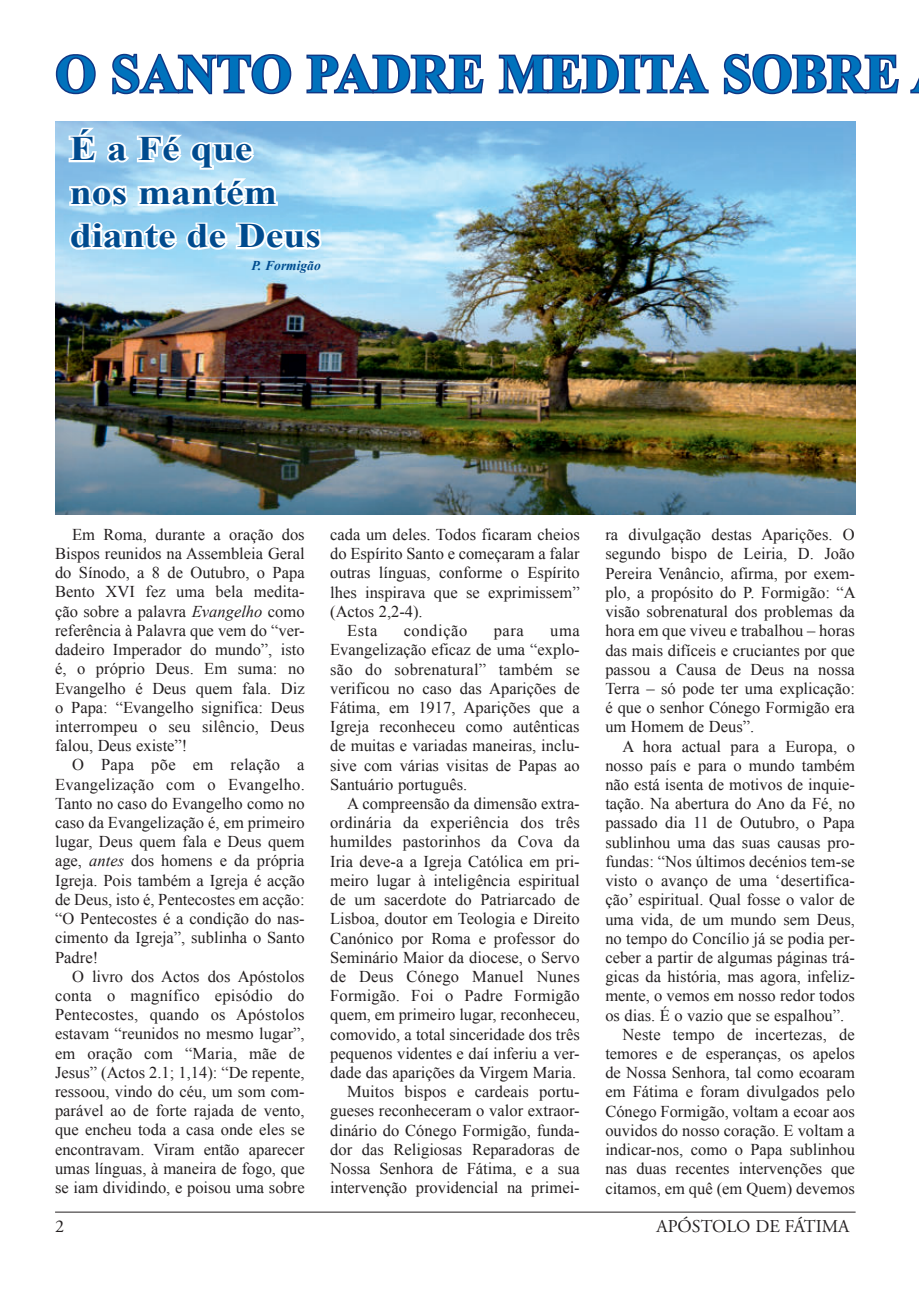
<style>
.page{position:relative;width:919px;height:1289px;background:#fff}
.page>*{position:absolute;margin:0;border:0;box-sizing:border-box;transform-origin:0 0}
.t1{font:700 54px "Times New Roman";letter-spacing:.005em;color:#0072bc}
.t2{font:700 34.5px/43.5px "Times New Roman";color:#004b8e;scale:1.15 1}
.t3{font:18px "Adobe Garamond Pro";color:#231f20}
.t4{font:16.5px/19.2px "Times New Roman";color:#231f20;text-align:justify}
.t5{font:16.5px "Times New Roman";letter-spacing:.035em;color:#231f20}
.t6{font:italic 700 13.5px "Times New Roman";color:#004b8e}
.s1{font-style:italic}
</style>
<div class="page">
<hr style="left:55px;top:1211px;width:800px;height:1px;background:#231f20">
<svg style="left:55px;top:54px;width:41px;height:41px"></svg>
<svg style="left:112px;top:53px;width:180px;height:42px"></svg>
<svg style="left:306px;top:53px;width:178px;height:41px"></svg>
<svg style="left:498px;top:53px;width:211px;height:41px"></svg>
<svg style="left:723px;top:53px;width:176px;height:42px"></svg>
<svg style="left:910px;top:80px;width:8px;height:14px"></svg>
<img style="left:55px;top:122px;width:800px;height:392px">
<svg style="left:67px;top:125px;width:213px;height:84px"></svg>
<svg style="left:66px;top:219px;width:258px;height:34px"></svg>
<h1 class="t1" style="left:55px;top:55px;width:845px">O SANTO PADRE MEDITA SOBRE</h1>
<h2 class="t2" style="left:70px;top:130px;width:220px">É a Fé que<br>nos mantém diante de Deus</h2>
<p class="t6" style="left:251px;top:261px;width:71px">P. Formigão</p>
<p class="t4" style="left:55px;top:526px;width:251px;text-indent:17px">Em Roma, durante a oração dos Bispos reunidos na Assembleia Geral do Sínodo, a 8 de Outubro, o Papa Bento XVI fez uma bela medita&shy;ção sobre a palavra <span class="s1">Evangelho</span> como referência à Palavra que vem do “ver&shy;dadeiro Imperador do mundo”, isto é, o próprio Deus. Em suma: no Evangelho é Deus quem fala. Diz o Papa: “Evangelho significa: Deus interrompeu o seu silêncio, Deus falou, Deus existe”!</p>
<p class="t4" style="left:55px;top:756px;width:251px;text-indent:17px">O Papa põe em relação a Evangelização com o Evangelho.<br>Tanto no caso do Evangelho como no caso da Evangelização é, em primeiro lugar, Deus quem fala e Deus quem age, <span class="s1">antes</span> dos homens e da própria Igreja. Pois também a Igreja é acção de Deus, isto é, Pentecostes em acção: “O Pentecostes é a condição do nas&shy;cimento da Igreja”, sublinha o Santo Padre!</p>
<p class="t4" style="left:55px;top:968px;width:251px;text-indent:17px">O livro dos Actos dos Apóstolos conta o magnífico episódio do Pentecostes, quando os Apóstolos estavam “reunidos no mesmo lugar”, em oração com “Maria, mãe de Jesus” (Actos 2.1; 1,14): “De repente, ressoou, vindo do céu, um som com&shy;parável ao de forte rajada de vento, que encheu toda a casa onde eles se encontravam. Viram então aparecer umas línguas, à maneira de fogo, que se iam dividindo, e poisou uma sobre</p>
<p class="t4" style="left:330px;top:526px;width:251px">cada um deles. Todos ficaram cheios</p>
<p class="t4" style="left:330px;top:545px;width:251px">do Espírito Santo e começaram a falar</p>
<p class="t4" style="left:330px;top:565px;width:251px">outras línguas, conforme o Espírito</p>
<p class="t4" style="left:330px;top:584px;width:251px">lhes inspirava que se exprimissem”</p>
<p class="t4" style="left:330px;top:603px;width:94px">(Actos 2,2-4).</p>
<p class="t4" style="left:347px;top:622px;width:32px">Esta</p>
<p class="t5" style="left:403px;top:624px;width:65px">condição</p>
<p class="t4" style="left:493px;top:622px;width:32px">para</p>
<p class="t4" style="left:330px;top:622px;width:251px;text-indent:220px">uma Evangelização eficaz de uma “explo&shy;são do sobrenatural” também se verificou no caso das Aparições de Fátima, em 1917, Aparições que a Igreja reconheceu como autênticas de muitas e variadas maneiras, inclu&shy;sive com várias visitas de Papas ao Santuário português.</p>
<p class="t4" style="left:330px;top:795px;width:251px;text-align:right">A compreensão da dimensão extra&shy;ordinária da experiência dos três humildes pastorinhos da Cova da Iria deve-a a Igreja Católica em pri&shy;meiro lugar à inteligência espiritual de um sacerdote do Patriarcado de Lisboa, doutor em Teologia e Direito Canónico por Roma e professor do Seminário Maior da diocese, o Servo de Deus Cónego Manuel Nunes Formigão. Foi o Padre Formigão quem, em primeiro lugar, reconheceu, comovido, a total sinceridade dos três pequenos videntes e daí inferiu a ver&shy;dade das aparições da Virgem Maria.<br>Muitos bispos e cardeais portu&shy;gueses reconheceram o valor extraor&shy;dinário do Cónego Formigão, funda&shy;dor das Religiosas Reparadoras de Nossa Senhora de Fátima, e a sua intervenção providencial na primei-</p>
<p class="t4" style="left:605px;top:526px;width:252px">ra divulgação destas Aparições. O segundo bispo de Leiria, D. João Pereira Venâncio, afirma, por exem&shy;plo, a propósito do P. Formigão: “A visão sobrenatural dos problemas da hora em que viveu e trabalhou – horas das mais difíceis e cruciantes por que passou a Causa de Deus na nossa Terra – só pode ter uma explicação: é que o senhor Cónego Formigão era um Homem de Deus”.</p>
<p class="t4" style="left:622px;top:738px;width:234px">A hora actual para a Europa, o</p>
<p class="t4" style="left:605px;top:757px;width:251px">nosso país e para o mundo também</p>
<p class="t4" style="left:605px;top:776px;width:251px">não está isenta de motivos de inquie-</p>
<p class="t4" style="left:605px;top:795px;width:251px">tação. Na abertura do Ano da Fé, no</p>
<p class="t4" style="left:605px;top:814px;width:251px">passado dia 11 de Outubro, o Papa</p>
<p class="t4" style="left:605px;top:834px;width:251px">sublinhou uma das suas causas pro-</p>
<p class="t4" style="left:605px;top:853px;width:251px">fundas: “Nos últimos decénios tem-se</p>
<p class="t4" style="left:605px;top:872px;width:251px">visto o avanço de uma ‘desertifica-</p>
<p class="t4" style="left:605px;top:891px;width:251px">ção’ espiritual. Qual fosse o valor de</p>
<p class="t4" style="left:605px;top:911px;width:251px">uma vida, de um mundo sem Deus,</p>
<p class="t4" style="left:605px;top:930px;width:251px">no tempo do Concílio já se podia per-</p>
<p class="t4" style="left:605px;top:949px;width:251px">ceber a partir de algumas páginas trá-</p>
<p class="t4" style="left:605px;top:968px;width:251px">gicas da história, mas agora, infeliz-</p>
<p class="t4" style="left:605px;top:987px;width:251px">mente, o vemos em nosso redor todos</p>
<p class="t4" style="left:605px;top:1007px;width:240px">os dias. É o vazio que se espalhou”.</p>
<p class="t4" style="left:622px;top:1026px;width:234px">Neste tempo de incertezas, de</p>
<p class="t4" style="left:605px;top:1045px;width:251px">temores e de esperanças, os apelos</p>
<p class="t4" style="left:605px;top:1064px;width:251px">de Nossa Senhora, tal como ecoaram</p>
<p class="t4" style="left:605px;top:1083px;width:251px">em Fátima e foram divulgados pelo</p>
<p class="t4" style="left:605px;top:1103px;width:251px">Cónego Formigão, voltam a ecoar aos</p>
<p class="t4" style="left:605px;top:1122px;width:251px">ouvidos do nosso coração. E voltam a</p>
<p class="t4" style="left:605px;top:1141px;width:251px">indicar-nos, como o Papa sublinhou</p>
<p class="t4" style="left:605px;top:1160px;width:251px">nas duas recentes intervenções que</p>
<p class="t4" style="left:605px;top:1179px;width:251px">citamos, em quê (em Quem) devemos</p>
<p class="t3" style="left:55px;top:1216px;width:11px">2</p>
<p class="t3" style="left:656px;top:1216px;width:194px">APÓSTOLO DE FÁTIMA</p>
</div>
